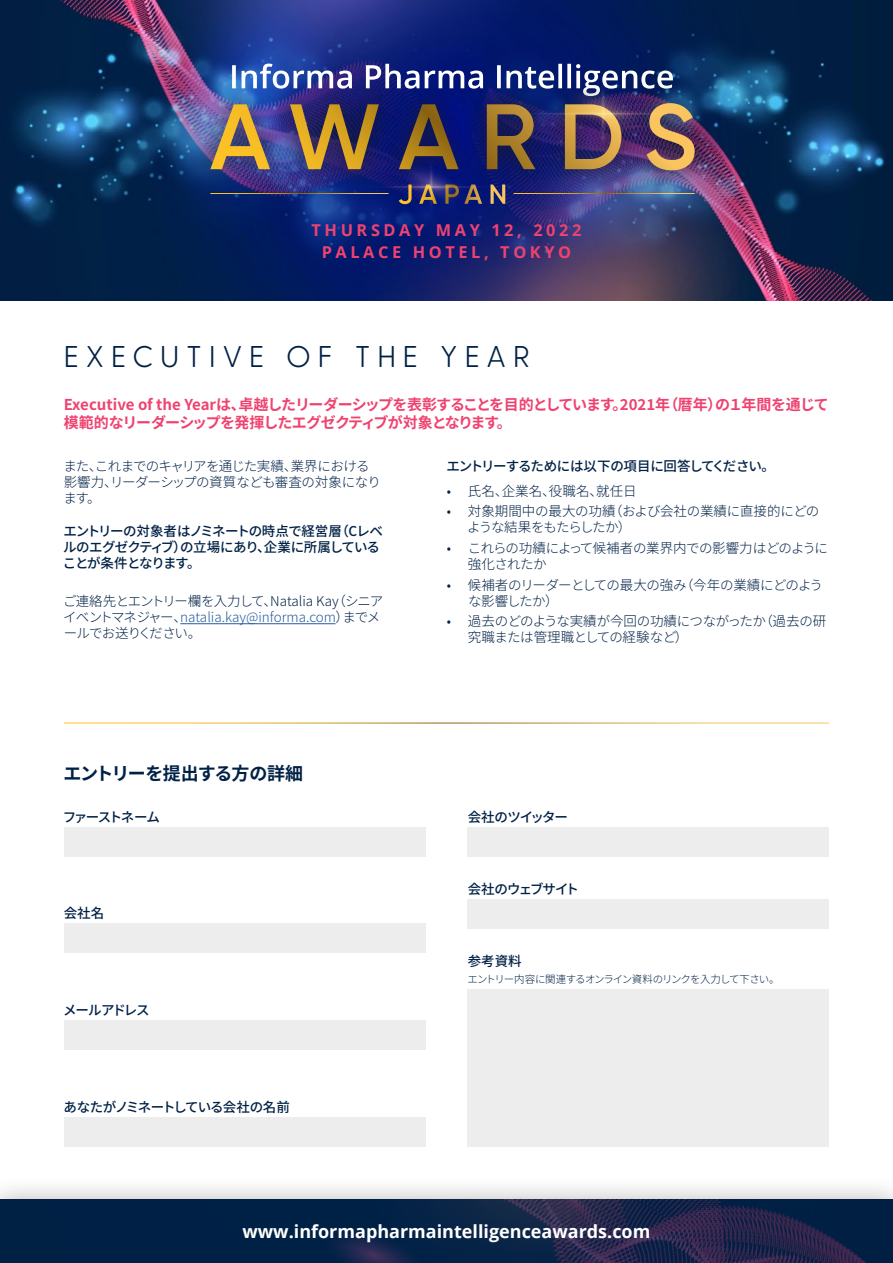
<style>
.page{position:relative;width:893px;height:1263px;background:#fff}
.page>*{position:absolute;margin:0;border:0;box-sizing:border-box;transform-origin:0 0}
.t1{font:300 30px "Greycliff CF";letter-spacing:.23em;color:#002146}
.t2{font:700 18px "Open Sans";color:#fff}
.t3{font:700 18px "Noto Sans CJ Kjp";letter-spacing:-.05em;color:#002146}
.t4{font:700 16.35px/21.8px "Open Sans";letter-spacing:.22em;color:#ef426f;text-align:center}
.t5{font:700 15px/18px "Noto Sans CJ Kjp";letter-spacing:-.05em;color:#ef426f}
.t6{font:300 13.5px/16.2px "Noto Sans CJ Kjp";letter-spacing:-.02em;color:#002146}
.t7{font:500 13.5px/16.2px "Noto Sans CJ Kjp";letter-spacing:-.055em;color:#002146}
.t8{font:300 13.5px/16.2px "Noto Sans CJ Kjp";letter-spacing:-.045em;color:#002146}
.t9{font:300 13.5px "Noto Sans CJ Kjp";color:#002146}
.t10{font:500 13.5px "Noto Sans CJ Kjp";letter-spacing:-.08em;color:#002146}
.t11{font:500 13.5px "Noto Sans CJ Kjp";letter-spacing:-.105em;color:#002146}
.t12{font:500 13.5px "Noto Sans CJ Kjp";letter-spacing:-.085em;color:#002146}
.t13{font:500 13.5px "Noto Sans CJ Kjp";letter-spacing:-.09em;color:#002146}
.t14{font:300 10.5px "Noto Sans CJ Kjp";letter-spacing:-.075em;color:#002146}
.s1{color:#275b9b}
</style>
<div class="page">
<img style="left:0;top:0;width:893px;height:300px">
<div style="left:191px;top:82px;width:525px;height:110px;background:#1d1d1b;opacity:.75"></div>
<div style="left:0;top:1175px;width:893px;height:88px;background:#1d1d1b;opacity:.3"></div>
<img style="left:0;top:1199px;width:893px;height:64px">
<img style="left:210px;top:64px;width:491px;height:160px">
<div style="left:64px;top:827px;width:361px;height:30px;background:#ededed"></div>
<div style="left:64px;top:923px;width:361px;height:30px;background:#ededed"></div>
<div style="left:64px;top:1020px;width:361px;height:30px;background:#ededed"></div>
<div style="left:64px;top:1117px;width:361px;height:30px;background:#ededed"></div>
<div style="left:468px;top:827px;width:361px;height:30px;background:#ededed"></div>
<div style="left:468px;top:899px;width:361px;height:30px;background:#ededed"></div>
<div style="left:468px;top:989px;width:361px;height:158px;background:#ededed"></div>
<hr style="left:180px;top:623px;width:156px;height:1px;background:#275b9b">
<p class="t4" style="left:312px;top:219px;width:271px">THURSDAY MAY 12, 2022<br>PALACE HOTEL, TOKYO</p>
<h1 class="t1" style="left:64px;top:338px;width:467px">EXECUTIVE OF THE YEAR</h1>
<p class="t5" style="left:64px;top:396px;width:766px">Executive of the Yearは、卓越したリーダーシップを表彰することを目的としています。2021年（暦年）の１年間を通じて模範的なリーダーシップを発揮したエグゼクティブが対象となります。</p>
<p class="t7" style="left:446px;top:458px;width:330px">エントリーするためには以下の項目に回答してください。</p>
<p class="t9" style="left:447px;top:483px;width:192px">• 氏名、企業名、役職名、就任日</p>
<p class="t6" style="left:467px;top:503px;width:354px;text-indent:-20px">• 対象期間中の最大の功績（および会社の業績に直接的にどのような結果をもたらしたか）</p>
<p class="t6" style="left:468px;top:540px;width:362px;text-indent:-21px">• これらの功績によって候補者の業界内での影響力はどのように強化されたか</p>
<p class="t6" style="left:468px;top:577px;width:357px;text-indent:-21px">• 候補者のリーダーとしての最大の強み（今年の業績にどのような影響したか）</p>
<p class="t6" style="left:468px;top:613px;width:360px;text-indent:-21px">• 過去のどのような実績が今回の功績につながったか（過去の研究職または管理職としての経験など）</p>
<p class="t8" style="left:63px;top:458px;width:319px">また、これまでのキャリアを通じた実績、業界における影響力、リーダーシップの資質なども審査の対象になります。</p>
<p class="t7" style="left:63px;top:523px;width:322px">エントリーの対象者はノミネートの時点で経営層（Cレベルのエグゼクティブ）の立場にあり、企業に所属していることが条件となります。</p>
<p class="t6" style="left:63px;top:593px;width:322px">ご連絡先とエントリー欄を入力して、Natalia Kay（シニアイベントマネジャー、<span class="s1">natalia.kay@informa.com</span>）までメールでお送りください。</p>
<h2 class="t3" style="left:63px;top:763px;width:241px">エントリーを提出する方の詳細</h2>
<p class="t11" style="left:63px;top:809px;width:99px">ファーストネーム</p>
<p class="t7" style="left:64px;top:905px;width:42px">会社名</p>
<p class="t13" style="left:63px;top:1002px;width:88px">メールアドレス</p>
<p class="t7" style="left:64px;top:1099px;width:228px">あなたがノミネートしている会社の名前</p>
<p class="t12" style="left:468px;top:809px;width:102px">会社のツイッター</p>
<p class="t10" style="left:468px;top:881px;width:113px">会社のウェブサイト</p>
<p class="t7" style="left:468px;top:953px;width:55px">参考資料</p>
<p class="t14" style="left:468px;top:973px;width:314px">エントリー内容に関連するオンライン資料のリンクを入力して下さい。</p>
<h2 class="t2" style="left:242px;top:1219px;width:409px">www.informapharmaintelligenceawards.com</h2>
</div>
